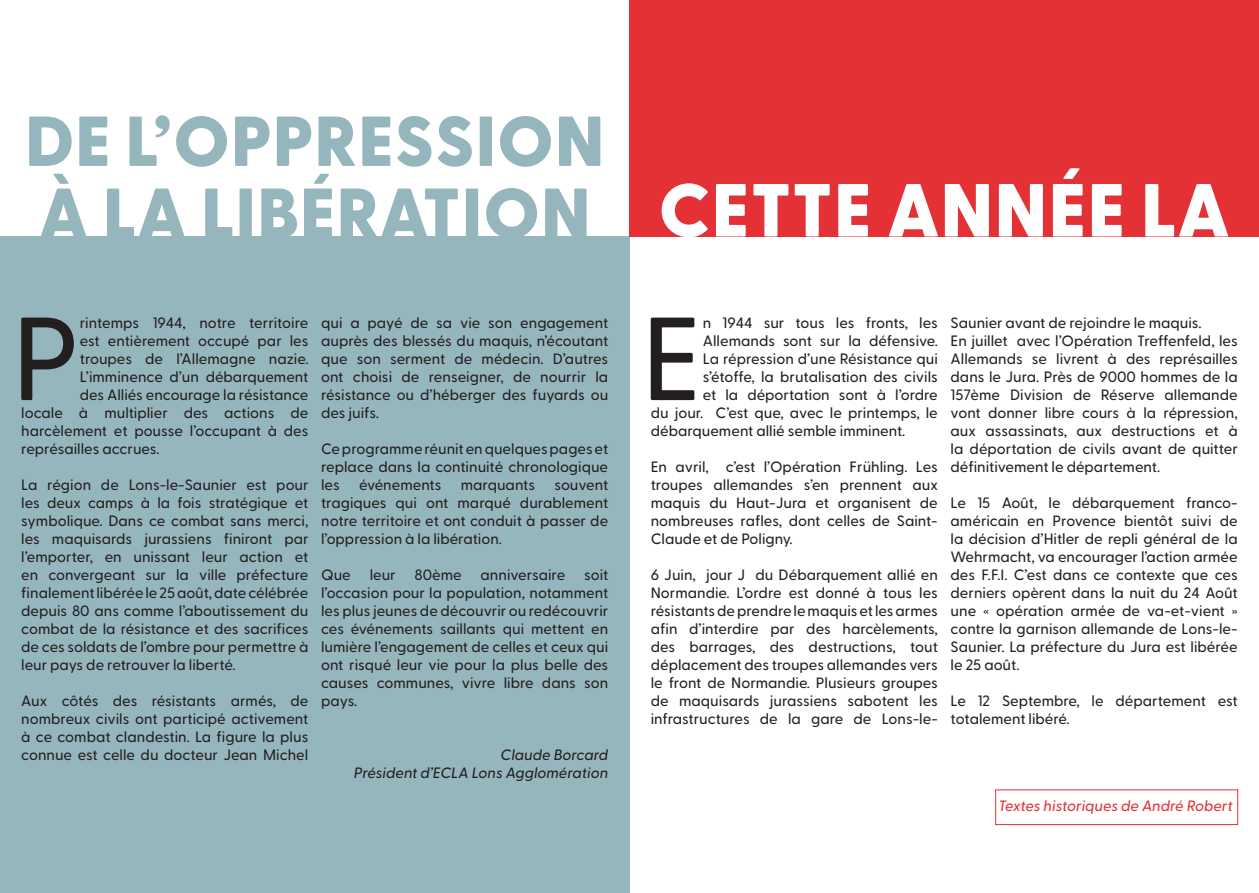
<style>
.page{position:relative;width:1259px;height:893px;background:#fff}
.page>*{position:absolute;margin:0;border:0;box-sizing:border-box;transform-origin:0 0}
.t1{font:500 117.9px "Greycliff CF";color:#231f20}
.t2{font:800 75px "Greycliff CF";letter-spacing:.01em;color:#fff}
.t3{font:800 70.5px/72px "Greycliff CF";letter-spacing:.01em;color:#96b6bd}
.t4{font:500 15px/18px "Greycliff CF";color:#231f20;text-align:justify}
.t5{font:italic 500 15px/18px "Greycliff CF";color:#231f20;text-align:right}
.t6{font:italic 500 15px "Greycliff CF";color:#e43135}
</style>
<div class="page">
<div style="left:0;top:236px;width:629px;height:657px;background:#96b6bd"></div>
<div style="left:629px;top:0;width:630px;height:236px;background:#e43135"></div>
<div style="left:995px;top:789px;width:243px;height:36px;border:1px solid #e43135"></div>
<h3 class="t3" style="left:25px;top:102px;width:581px">DE L’OPPRESSION<br>À LA LIBÉRATION</h3>
<h1 class="t1" style="left:12px;top:270px;width:70px">P</h1>
<p class="t4" style="left:80px;top:313px;width:230px">rintemps 1944, notre territoire</p>
<p class="t4" style="left:80px;top:331px;width:230px">est entièrement occupé par les</p>
<p class="t4" style="left:80px;top:349px;width:230px">troupes de l’Allemagne nazie.</p>
<p class="t4" style="left:80px;top:367px;width:230px">L’imminence d’un débarquement</p>
<p class="t4" style="left:80px;top:385px;width:230px">des Alliés encourage la résistance</p>
<p class="t4" style="left:21px;top:403px;width:289px">locale à multiplier des actions de</p>
<p class="t4" style="left:21px;top:421px;width:289px">harcèlement et pousse l’occupant à des</p>
<p class="t4" style="left:21px;top:439px;width:140px">représailles accrues.</p>
<p class="t4" style="left:21px;top:475px;width:289px">La région de Lons-le-Saunier est pour les deux camps à la fois stratégique et symbolique. Dans ce combat sans merci, les maquisards jurassiens finiront par l’emporter, en unissant leur action et en convergeant sur la ville préfecture finalement libérée le 25 août, date célébrée depuis 80 ans comme l’aboutissement du combat de la résistance et des sacrifices de ces soldats de l’ombre pour permettre à leur pays de retrouver la liberté.</p>
<p class="t4" style="left:21px;top:691px;width:289px">Aux côtés des résistants armés, de nombreux civils ont participé activement à ce combat clandestin. La figure la plus connue est celle du docteur Jean Michel</p>
<p class="t4" style="left:321px;top:313px;width:289px">qui a payé de sa vie son engagement auprès des blessés du maquis, n’écoutant que son serment de médecin. D’autres ont choisi de renseigner, de nourrir la résistance ou d’héberger des fuyards ou des juifs.</p>
<p class="t4" style="left:321px;top:439px;width:289px">Ce programme réunit en quelques pages et replace dans la continuité chronologique les</p>
<p class="t4" style="left:359px;top:475px;width:84px">événements</p>
<p class="t4" style="left:461px;top:475px;width:76px">marquants</p>
<p class="t4" style="left:321px;top:475px;width:289px;text-indent:233px">souvent tragiques qui ont marqué durablement notre territoire et ont conduit à passer de l’oppression à la libération.</p>
<p class="t4" style="left:321px;top:565px;width:31px">Que</p>
<p class="t4" style="left:370px;top:565px;width:93px">leur 80ème</p>
<p class="t4" style="left:480px;top:565px;width:86px">anniversaire</p>
<p class="t4" style="left:321px;top:565px;width:289px;text-indent:263px">soit l’occasion pour la population, notamment les plus jeunes de découvrir ou redécouvrir ces événements saillants qui mettent en lumière l’engagement de celles et ceux qui ont risqué leur vie pour la plus belle des causes communes, vivre libre dans son pays.</p>
<p class="t5" style="left:354px;top:745px;width:256px">Claude Borcard<br>Président d’ECLA Lons Agglomération</p>
<h2 class="t2" style="left:658px;top:153px;width:573px">CETTE ANNÉE LA</h2>
<h1 class="t1" style="left:641px;top:270px;width:63px">E</h1>
<p class="t4" style="left:703px;top:313px;width:236px">n 1944 sur tous les fronts, les</p>
<p class="t4" style="left:703px;top:331px;width:237px">Allemands sont sur la défensive.</p>
<p class="t4" style="left:703px;top:349px;width:236px">La répression d’une Résistance qui</p>
<p class="t4" style="left:703px;top:367px;width:236px">s’étoffe, la brutalisation des civils</p>
<p class="t4" style="left:703px;top:385px;width:236px">et la déportation sont à l’ordre</p>
<p class="t4" style="left:651px;top:403px;width:289px">du jour. C’est que, avec le printemps, le</p>
<p class="t4" style="left:651px;top:421px;width:256px">débarquement allié semble imminent.</p>
<p class="t4" style="left:651px;top:457px;width:289px">En avril, c’est l’Opération Frühling. Les troupes allemandes s’en prennent aux maquis du Haut-Jura et organisent de nombreuses rafles, dont celles de Saint-Claude et de Poligny.</p>
<p class="t4" style="left:651px;top:565px;width:289px">6 Juin, jour J du Débarquement allié en Normandie. L’ordre est donné à tous les résistants de prendre le maquis et les armes afin d’interdire par des harcèlements, des barrages, des destructions, tout déplacement des troupes allemandes vers le front de Normandie. Plusieurs groupes de maquisards jurassiens sabotent les infrastructures de la gare de Lons-le-</p>
<p class="t4" style="left:950px;top:313px;width:289px;text-align:left">Saunier avant de rejoindre le maquis.<br>En juillet avec l’Opération Treffenfeld, les Allemands se livrent à des représailles dans le Jura. Près de 9000 hommes de la 157ème Division de Réserve allemande vont donner libre cours à la répression, aux assassinats, aux destructions et à la déportation de civils avant de quitter définitivement le département.</p>
<p class="t4" style="left:950px;top:493px;width:289px">Le 15 Août, le débarquement franco&shy;américain en Provence bientôt suivi de la décision d’Hitler de repli général de la Wehrmacht, va encourager l’action armée des F.F.I. C’est dans ce contexte que ces derniers opèrent dans la nuit du 24 Août une « opération armée de va-et-vient » contre la garnison allemande de Lons-le-Saunier. La préfecture du Jura est libérée le 25 août.</p>
<p class="t4" style="left:950px;top:691px;width:289px">Le 12 Septembre, le département est totalement libéré.</p>
<p class="t6" style="left:998px;top:794px;width:236px">Textes historiques de André Robert</p>
</div>
